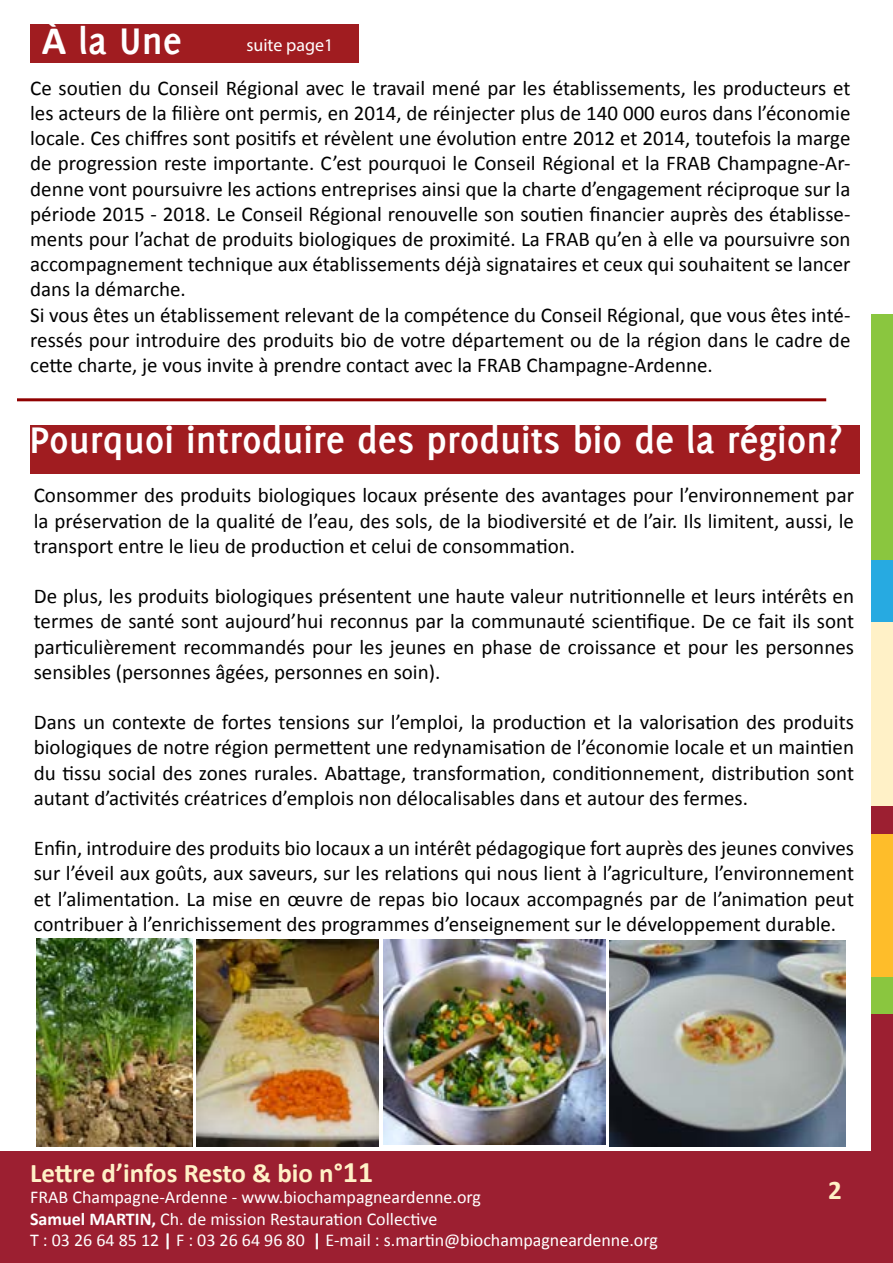
<style>
.page{position:relative;width:893px;height:1263px;background:#fff}
.page>*{position:absolute;margin:0;border:0;box-sizing:border-box;transform-origin:0 0}
.t1{font:700 40.5px "Delicious";color:#fff}
.t2{font:700 27px "Calibri";letter-spacing:-.005em;color:#fff1c7}
.t3{font:21px/25.2px "Calibri";color:#000;text-align:justify}
.t4{font:18px/21.6px "Calibri";color:#fff}
.t5{font:18px "Myriad Pro";color:#fff}
.s1{font-family:"Calibri"}
.s2{font-size:30px}
.s3{font-weight:700}
</style>
<div class="page">
<div style="left:871px;top:315px;width:22px;height:810px;background:#8ac63f"></div>
<div style="left:871px;top:561px;width:22px;height:453px;background:#27aae1"></div>
<div style="left:871px;top:622px;width:22px;height:453px;background:#fff1c7"></div>
<div style="left:871px;top:807px;width:22px;height:205px;background:#9c1f31"></div>
<div style="left:871px;top:854px;width:22px;height:226px;background:#8ac63f"></div>
<div style="left:871px;top:833px;width:22px;height:143px;background:#febd2a"></div>
<div style="left:871px;top:1015px;width:22px;height:139px;background:#9c1f31"></div>
<div style="left:0;top:1151px;width:893px;height:112px;background:#9c1f31"></div>
<div style="left:30px;top:24px;width:329px;height:38px;background:#a01c20"></div>
<hr style="left:17px;top:398px;width:809px;height:3px;background:#900000">
<div style="left:30px;top:425px;width:830px;height:49px;background:#a01c20"></div>
<img style="left:196px;top:940px;width:183px;height:207px">
<img style="left:383px;top:939px;width:223px;height:206px">
<img style="left:610px;top:940px;width:235px;height:206px">
<img style="left:37px;top:938px;width:156px;height:209px">
<p class="t1" style="left:42px;top:18px;width:141px"><span class="s1">À</span> la Une</p>
<p class="t5" style="left:246px;top:33px;width:89px">suite page1</p>
<p class="t3" style="left:30px;top:75px;width:822px">Ce soutien du Conseil Régional avec le travail mené par les établissements, les producteurs et les acteurs de la filière ont permis, en 2014, de réinjecter plus de 140 000 euros dans l’économie locale. Ces chiffres sont positifs et révèlent une évolution entre 2012 et 2014, toutefois la marge de progression reste importante. C’est pourquoi le Conseil Régional et la FRAB Champagne-Ar&shy;denne vont poursuivre les actions entreprises ainsi que la charte d’engagement réciproque sur la période 2015 - 2018. Le Conseil Régional renouvelle son soutien financier auprès des établisse&shy;ments pour l’achat de produits biologiques de proximité. La FRAB qu’en à elle va poursuivre son accompagnement technique aux établissements déjà signataires et ceux qui souhaitent se lancer dans la démarche.</p>
<p class="t3" style="left:30px;top:302px;width:822px">Si vous êtes un établissement relevant de la compétence du Conseil Régional, que vous êtes inté&shy;ressés pour introduire des produits bio de votre département ou de la région dans le cadre de cette charte, je vous invite à prendre contact avec la FRAB Champagne-Ardenne.</p>
<p class="t1" style="left:30px;top:417px;width:814px">Pourquoi introduire des produits bio de la région?</p>
<p class="t3" style="left:34px;top:483px;width:822px">Consommer des produits biologiques locaux présente des avantages pour l’environnement par la préservation de la qualité de l’eau, des sols, de la biodiversité et de l’air. Ils limitent, aussi, le transport entre le lieu de production et celui de consommation.</p>
<p class="t3" style="left:34px;top:584px;width:822px">De plus, les produits biologiques présentent une haute valeur nutritionnelle et leurs intérêts en termes de santé sont aujourd’hui reconnus par la communauté scientifique. De ce fait ils sont particulièrement recommandés pour les jeunes en phase de croissance et pour les personnes sensibles (personnes âgées, personnes en soin).</p>
<p class="t3" style="left:34px;top:710px;width:822px">Dans un contexte de fortes tensions sur l’emploi, la production et la valorisation des produits biologiques de notre région permettent une redynamisation de l’économie locale et un maintien du tissu social des zones rurales. Abattage, transformation, conditionnement, distribution sont autant d’activités créatrices d’emplois non délocalisables dans et autour des fermes.</p>
<p class="t3" style="left:34px;top:836px;width:822px">Enfin, introduire des produits bio locaux a un intérêt pédagogique fort auprès des jeunes convives sur l’éveil aux goûts, aux saveurs, sur les relations qui nous lient à l’agriculture, l’environnement et l’alimentation. La mise en œuvre de repas bio locaux accompagnés par de l’animation peut contribuer à l’enrichissement des programmes d’enseignement sur le développement durable.</p>
<p class="t2" style="left:30px;top:1155px;width:345px">Lettre d’infos Resto &amp; bio n°<span class="s2">11</span></p>
<p class="t4" style="left:30px;top:1186px;width:629px">FRAB Champagne-Ardenne - www.biochampagneardenne.org<br><span class="s3">Samuel MARTIN,</span> Ch. de mission Restauration Collective<br>T : 03 26 64 85 12 <span class="s3">|</span> F : 03 26 64 96 80 <span class="s3">|</span> E-mail : s.martin@biochampagneardenne.org</p>
<p class="t2" style="left:828px;top:1172px;width:15px">2</p>
</div>
